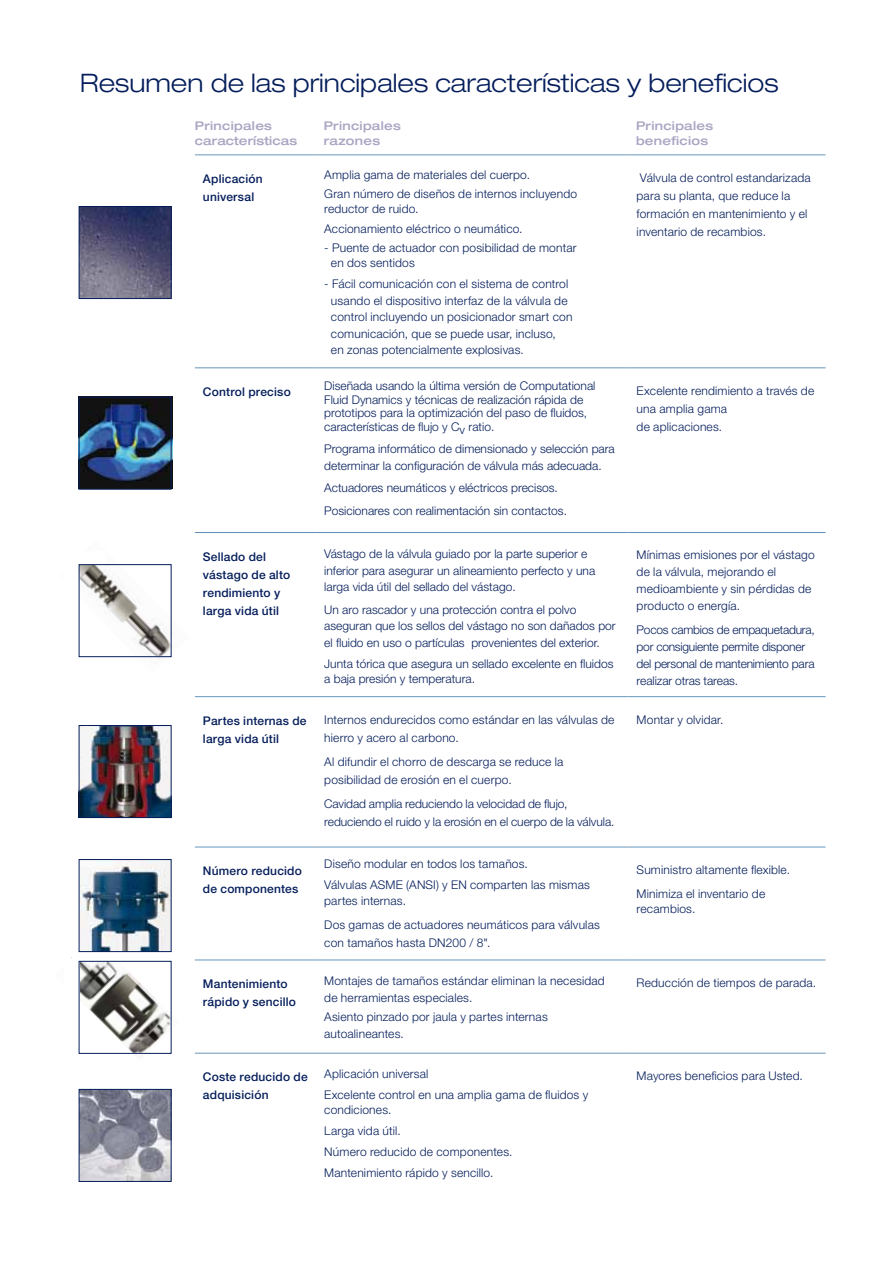
<style>
.page{position:relative;width:893px;height:1263px;background:#fff}
.page>*{position:absolute;margin:0;border:0;box-sizing:border-box;transform-origin:0 0}
.t1{font:300 expanded 25.5px "Helvetica Neue LT Pro";color:#051e5b}
.t2{font:300 12px/16.5px "Helvetica Neue LT Pro";letter-spacing:.01em;color:#051e5b}
.t3{font:500 12px/18px "Helvetica Neue LT Pro";letter-spacing:.015em;color:#051e5b}
.t4{font:300 12px/17.2px "Helvetica Neue LT Pro";letter-spacing:-.02em;color:#051e5b}
.t5{font:500 expanded 12px/14.4px "Helvetica Neue LT Pro";letter-spacing:.025em;color:#a9a5c3}
</style>
<div class="page">
<img style="left:81px;top:397px;width:91px;height:92px">
<div style="left:79px;top:397px;width:92px;height:92px;border:1px solid #051e5b"></div>
<img style="left:81px;top:208px;width:88px;height:89px">
<div style="left:79px;top:206px;width:92px;height:93px;border:1px solid #051e5b"></div>
<img style="left:81px;top:727px;width:88px;height:89px">
<div style="left:79px;top:725px;width:92px;height:93px;border:1px solid #051e5b"></div>
<img style="left:81px;top:1091px;width:88px;height:88px">
<div style="left:79px;top:1089px;width:92px;height:92px;border:1px solid #051e5b"></div>
<img style="left:78px;top:564px;width:95px;height:99px">
<div style="left:64px;top:554px;width:15px;height:44px;background:#fff"></div>
<div style="left:79px;top:564px;width:92px;height:93px;border:1px solid #051e5b"></div>
<img style="left:71px;top:936px;width:101px;height:121px">
<div style="left:64px;top:958px;width:15px;height:45px;background:#fff"></div>
<div style="left:72px;top:952px;width:46px;height:9px;background:#fff"></div>
<hr style="left:195px;top:367px;width:121px;height:1px;background:#6697bd">
<hr style="left:316px;top:367px;width:312px;height:1px;background:#6697bd">
<hr style="left:628px;top:367px;width:198px;height:1px;background:#6697bd">
<hr style="left:316px;top:532px;width:312px;height:1px;background:#6689b8">
<hr style="left:628px;top:532px;width:198px;height:1px;background:#6689b8">
<hr style="left:195px;top:532px;width:121px;height:1px;background:#6689b8">
<hr style="left:195px;top:696px;width:121px;height:1px;background:#6697bd">
<hr style="left:316px;top:696px;width:312px;height:1px;background:#6697bd">
<hr style="left:628px;top:696px;width:198px;height:1px;background:#6697bd">
<hr style="left:195px;top:847px;width:121px;height:1px;background:#6697bd">
<hr style="left:316px;top:847px;width:312px;height:1px;background:#6697bd">
<hr style="left:628px;top:847px;width:198px;height:1px;background:#6697bd">
<hr style="left:195px;top:959px;width:121px;height:1px;background:#6697bd">
<hr style="left:316px;top:959px;width:312px;height:1px;background:#6697bd">
<hr style="left:628px;top:959px;width:198px;height:1px;background:#6697bd">
<hr style="left:195px;top:1053px;width:121px;height:1px;background:#6697bd">
<hr style="left:316px;top:1053px;width:312px;height:1px;background:#6697bd">
<hr style="left:628px;top:1053px;width:198px;height:1px;background:#6697bd">
<hr style="left:195px;top:154px;width:121px;height:1px;background:#6697bd">
<hr style="left:316px;top:154px;width:312px;height:1px;background:#6697bd">
<hr style="left:628px;top:154px;width:198px;height:1px;background:#6697bd">
<img style="left:81px;top:861px;width:88px;height:89px">
<div style="left:79px;top:859px;width:92px;height:93px;border:1px solid #051e5b"></div>
<h1 class="t1" style="left:80px;top:68px;width:700px">Resumen de las principales características y beneficios</h1>
<p class="t5" style="left:195px;top:118px;width:104px">Principales características</p>
<p class="t5" style="left:324px;top:118px;width:79px">Principales razones</p>
<p class="t5" style="left:636px;top:118px;width:79px">Principales beneficios</p>
<p class="t3" style="left:203px;top:169px;width:61px">Aplicación universal</p>
<p class="t2" style="left:324px;top:165px;width:254px;line-height:19.5px">Amplia gama de materiales del cuerpo.<br>Gran número de diseños de internos incluyendo</p>
<p class="t2" style="left:324px;top:199px;width:200px;line-height:19.5px">reductor de ruido.<br>Accionamiento eléctrico o neumático.</p>
<p class="t2" style="left:331px;top:240px;width:247px;line-height:15px;text-indent:-7px">- Puente de actuador con posibilidad de montar en dos sentidos</p>
<p class="t2" style="left:331px;top:276px;width:243px;text-indent:-7px">- Fácil comunicación con el sistema de control usando el dispositivo interfaz de la válvula de control incluyendo un posicionador smart con comunicación, que se puede usar, incluso,<br>en zonas potencialmente explosivas.</p>
<p class="t2" style="left:637px;top:168px;width:176px;line-height:18px">Válvula de control estandarizada para su planta, que reduce la formación en mantenimiento y el inventario de recambios.</p>
<p class="t3" style="left:203px;top:382px;width:89px">Control preciso</p>
<p class="t2" style="left:324px;top:379px;width:273px;line-height:13.5px">Diseñada usando la última versión de Computational Fluid Dynamics y técnicas de realización rápida de prototipos para la optimización del paso de fluidos, características de flujo y Cv ratio.</p>
<p class="t2" style="left:324px;top:440px;width:292px">Programa informático de dimensionado y selección para determinar la configuración de válvula más adecuada.</p>
<p class="t2" style="left:324px;top:476px;width:244px;line-height:22.5px">Actuadores neumáticos y eléctricos precisos.<br>Posicionares con realimentación sin contactos.</p>
<p class="t3" style="left:203px;top:547px;width:89px">Sellado del vástago de alto rendimiento y larga vida útil</p>
<p class="t2" style="left:324px;top:545px;width:272px">Vástago de la válvula guiado por la parte superior e inferior para asegurar un alineamiento perfecto y una larga vida útil del sellado del vástago.</p>
<p class="t2" style="left:324px;top:601px;width:293px">Un aro rascador y una protección contra el polvo aseguran que los sellos del vástago no son dañados por el fluido en uso o partículas provenientes del exterior.</p>
<p class="t2" style="left:324px;top:655px;width:291px;line-height:15px">Junta tórica que asegura un sellado excelente en fluidos a baja presión y temperatura.</p>
<p class="t3" style="left:203px;top:711px;width:105px">Partes internas de larga vida útil</p>
<p class="t2" style="left:324px;top:710px;width:292px;line-height:18px">Internos endurecidos como estándar en las válvulas de hierro y acero al carbono.</p>
<p class="t2" style="left:324px;top:752px;width:241px;line-height:18px">Al difundir el chorro de descarga se reduce la posibilidad de erosión en el cuerpo.</p>
<p class="t2" style="left:324px;top:794px;width:292px;line-height:18px">Cavidad amplia reduciendo la velocidad de flujo, reduciendo el ruido y la erosión en el cuerpo de la válvula.</p>
<p class="t3" style="left:203px;top:862px;width:100px">Número reducido de componentes</p>
<p class="t2" style="left:324px;top:853px;width:267px;line-height:21px">Diseño modular en todos los tamaños.<br>Válvulas ASME (ANSI) y EN comparten las mismas</p>
<p class="t2" style="left:324px;top:889px;width:277px;line-height:24px">partes internas.<br>Dos gamas de actuadores neumáticos para válvulas</p>
<p class="t2" style="left:324px;top:935px;width:168px">con tamaños hasta DN200 / 8".</p>
<p class="t3" style="left:203px;top:974px;width:95px">Mantenimiento rápido y sencillo</p>
<p class="t2" style="left:324px;top:972px;width:282px">Montajes de tamaños estándar eliminan la necesidad de herramientas especiales.</p>
<p class="t2" style="left:324px;top:1008px;width:225px">Asiento pinzado por jaula y partes internas autoalineantes.</p>
<p class="t3" style="left:203px;top:1068px;width:106px">Coste reducido de adquisición</p>
<p class="t2" style="left:324px;top:1063px;width:265px;line-height:21px">Aplicación universal<br>Excelente control en una amplia gama de fluidos y</p>
<p class="t2" style="left:324px;top:1099px;width:190px;line-height:21px">condiciones.<br>Larga vida útil.<br>Número reducido de componentes.<br>Mantenimiento rápido y sencillo.</p>
<p class="t2" style="left:637px;top:381px;width:179px;line-height:18px">Excelente rendimiento a través de una amplia gama<br>de aplicaciones.</p>
<p class="t2" style="left:637px;top:546px;width:180px;line-height:17.2px">Mínimas emisiones por el vástago de la válvula, mejorando el medioambiente y sin pérdidas de producto o energía.</p>
<p class="t4" style="left:637px;top:621px;width:180px">Pocos cambios de empaquetadura, por consiguiente permite disponer del personal de mantenimiento para realizar otras tareas.</p>
<p class="t2" style="left:637px;top:711px;width:88px">Montar y olvidar.</p>
<p class="t2" style="left:637px;top:857px;width:155px;line-height:24px">Suministro altamente flexible.<br>Minimiza el inventario de</p>
<p class="t2" style="left:637px;top:900px;width:60px">recambios.</p>
<p class="t2" style="left:637px;top:974px;width:181px">Reducción de tiempos de parada.</p>
<p class="t2" style="left:637px;top:1067px;width:168px">Mayores beneficios para Usted.</p>
</div>
